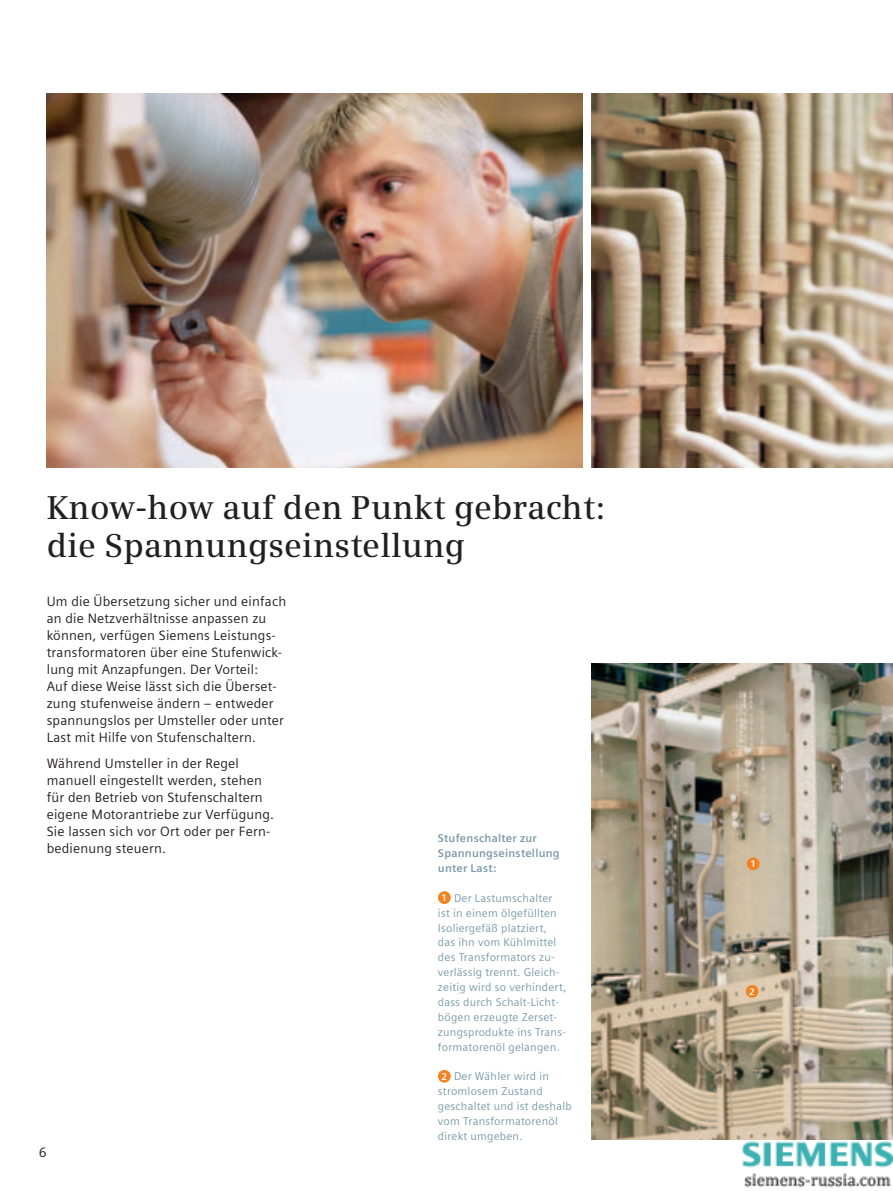
<style>
.page{position:relative;width:893px;height:1191px;background:#fff}
.page>*{position:absolute;margin:0;border:0;box-sizing:border-box;transform-origin:0 0}
.t1{font:600 33px/38.2px "Siemens Serif";letter-spacing:.005em;color:#231f20}
.t2{font:13.5px/17px "Siemens Sans";letter-spacing:.015em;color:#231f20}
.t3{font:11.25px/14.9px "Siemens Sans";letter-spacing:.02em;color:#7b99a9}
.t4{font:700 11.25px/14.9px "Siemens Sans";letter-spacing:.02em;color:#7b99a9}
.t5{font:700 9.75px "Siemens Sans";color:#fff}
.s1{font-weight:700;font-size:9.75px;color:#fff}
</style>
<div class="page">
<img style="left:47px;top:94px;width:536px;height:374px">
<img style="left:591px;top:94px;width:302px;height:374px">
<img style="left:591px;top:663px;width:302px;height:477px">
<div style="left:747px;top:857px;width:13px;height:13px;background:#f58220;border-radius:50%"></div>
<div style="left:746px;top:985px;width:12px;height:12px;background:#f58220;border-radius:50%"></div>
<div style="left:438px;top:891px;width:13px;height:13px;background:#f58220;border-radius:50%"></div>
<div style="left:438px;top:1069px;width:13px;height:13px;background:#f58220;border-radius:50%"></div>
<img style="left:742px;top:1141px;width:150px;height:47px">
<h1 class="t1" style="left:47px;top:489px;width:560px">Know-how auf den Punkt gebracht: die Spannungseinstellung</h1>
<p class="t2" style="left:47px;top:593px;width:241px">Um die Übersetzung sicher und einfach an die Netzverhältnisse anpassen zu können, verfügen Siemens Leistungs&shy;transformatoren über eine Stufenwick&shy;lung mit Anzapfungen. Der Vorteil:<br>Auf diese Weise lässt sich die Überset&shy;zung stufenweise ändern – entweder spannungslos per Umsteller oder unter Last mit Hilfe von Stufenschaltern.</p>
<p class="t2" style="left:47px;top:754px;width:229px">Während Umsteller in der Regel manuell eingestellt werden, stehen für den Betrieb von Stufenschaltern eigene Motorantriebe zur Verfügung.<br>Sie lassen sich vor Ort oder per Fern&shy;bedienung steuern.</p>
<p class="t4" style="left:438px;top:831px;width:123px">Stufenschalter zur<br>Spannungseinstellung unter Last:</p>
<p class="t3" style="left:438px;top:890px;width:130px;text-indent:4px"><span class="s1">1</span> Der Lastumschalter ist in einem ölgefüllten<br>Isoliergefäß platziert, das ihn vom Kühlmittel des Transformators zu&shy;verlässig trennt. Gleich&shy;zeitig wird so verhindert, dass durch Schalt-Licht&shy;bögen erzeugte Zerset&shy;zungsprodukte ins Trans&shy;formatorenöl gelangen.</p>
<p class="t3" style="left:438px;top:1069px;width:135px;text-indent:4px"><span class="s1">2</span> Der Wähler wird in stromlosem Zustand geschaltet und ist deshalb vom Transformatorenöl direkt umgeben.</p>
<p class="t2" style="left:39px;top:1143px;width:9px">6</p>
<p class="t5" style="left:750px;top:858px;width:7px">1</p>
<p class="t5" style="left:749px;top:985px;width:7px">2</p>
</div>
